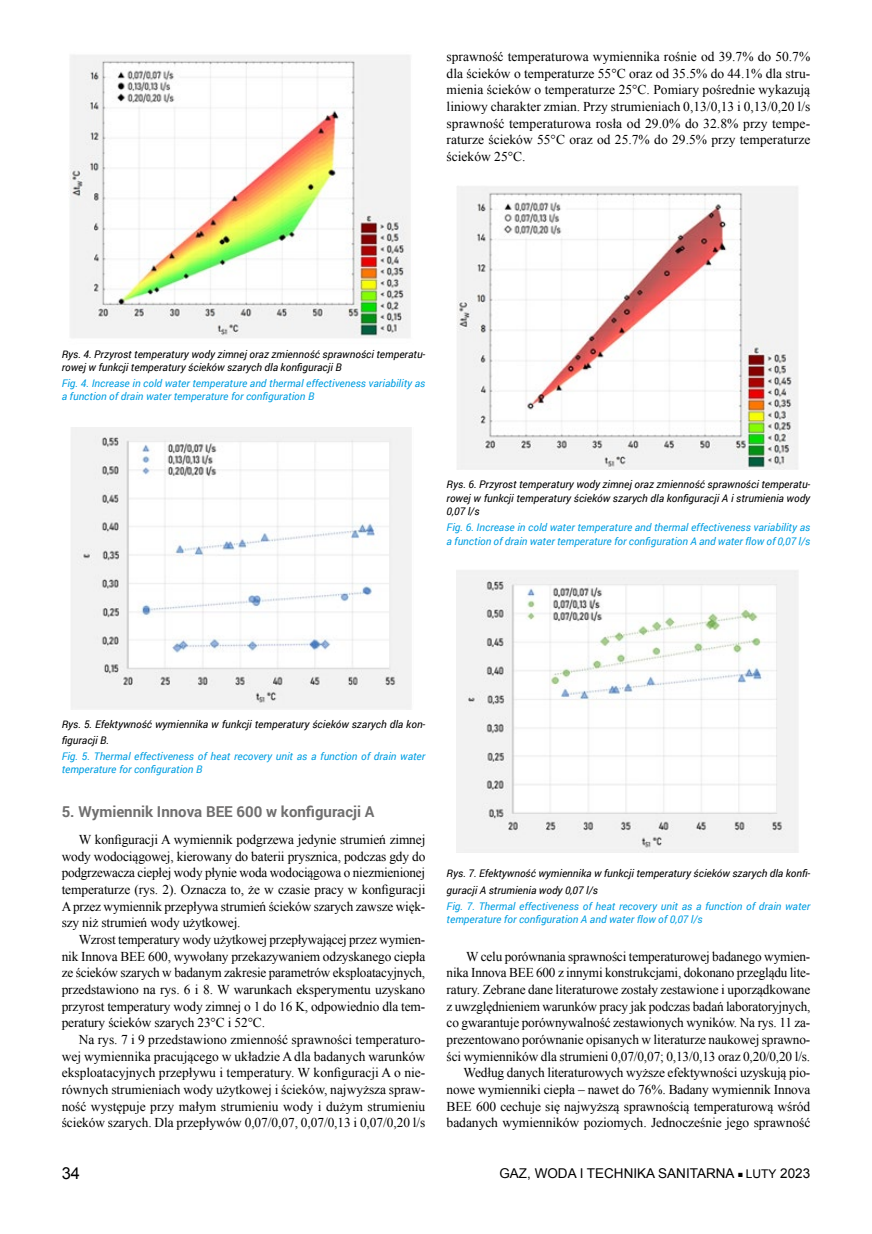
<style>
.page{position:relative;width:872px;height:1234px;background:#fff}
.page>*{position:absolute;margin:0;border:0;box-sizing:border-box;transform-origin:0 0}
.t1{font:16.5px "Arial";color:#000}
.t2{font:700 15px "Roboto";color:#706f6f}
.t3{font:13.5px/16.6px "Times New Roman";letter-spacing:-.01em;color:#000;text-align:justify}
.t4{font:13.5px "Arial";color:#000}
.t5{font:italic 10.5px/13.5px "Roboto";color:#009fe3}
.t6{font:italic 10.5px/13.5px "Roboto";color:#000}
.s1{font-size:9px}
.s2{font-size:12px}
</style>
<div class="page">
<img style="left:69px;top:55px;width:342px;height:283px">
<img style="left:71px;top:427px;width:341px;height:282px">
<img style="left:457px;top:186px;width:341px;height:283px">
<img style="left:457px;top:570px;width:341px;height:282px">
<p class="t3" style="left:446px;top:48px;width:365px">sprawność temperaturowa wymiennika rośnie od 39.7% do 50.7% dla ścieków o temperaturze 55°C oraz od 35.5% do 44.1% dla stru&shy;mienia ścieków o temperaturze 25°C. Pomiary pośrednie wykazują liniowy charakter zmian. Przy strumieniach 0,13/0,13 i 0,13/0,20 l/s sprawność temperaturowa rosła od 29.0% do 32.8% przy tempe&shy;raturze ścieków 55°C oraz od 25.7% do 29.5% przy temperaturze ścieków 25°C.</p>
<p class="t6" style="left:62px;top:347px;width:365px">Rys. 4. Przyrost temperatury wody zimnej oraz zmienność sprawności temperatu&shy;rowej w funkcji temperatury ścieków szarych dla konfiguracji B</p>
<p class="t5" style="left:62px;top:376px;width:365px">Fig. 4. Increase in cold water temperature and thermal effectiveness variability as a function of drain water temperature for configuration B</p>
<p class="t6" style="left:446px;top:477px;width:365px;text-align:justify">Rys. 6. Przyrost temperatury wody zimnej oraz zmienność sprawności temperatu&shy;rowej w funkcji temperatury ścieków szarych dla konfiguracji A i strumienia wody 0,07 l/s</p>
<p class="t5" style="left:446px;top:520px;width:365px">Fig. 6. Increase in cold water temperature and thermal effectiveness variability as a function of drain water temperature for configuration A and water flow of 0,07 l/s</p>
<p class="t6" style="left:62px;top:715px;width:365px;line-height:16.6px">Rys. 5. Efektywność wymiennika w funkcji temperatury ścieków szarych dla kon&shy;figuracji B.</p>
<p class="t5" style="left:62px;top:748px;width:365px">Fig. 5. Thermal effectiveness of heat recovery unit as a function of drain water temperature for configuration B</p>
<p class="t2" style="left:62px;top:800px;width:314px">5. Wymiennik Innova BEE 600 w konfiguracji A</p>
<p class="t3" style="left:62px;top:830px;width:365px;text-indent:17px">W konfiguracji A wymiennik podgrzewa jedynie strumień zimnej wody wodociągowej, kierowany do baterii prysznica, podczas gdy do podgrzewacza ciepłej wody płynie woda wodociągowa o niezmienionej temperaturze (rys. 2). Oznacza to, że w czasie pracy w konfiguracji Aprzez wymiennik przepływa strumień ścieków szarych zawsze więk&shy;szy niż strumień wody użytkowej.</p>
<p class="t3" style="left:62px;top:930px;width:365px;text-indent:17px">Wzrost temperatury wody użytkowej przepływającej przez wymien&shy;nik Innova BEE 600, wywołany przekazywaniem odzyskanego ciepła ze ścieków szarych w badanym zakresie parametrów eksploatacyjnych, przedstawiono na rys. 6 i 8. W warunkach eksperymentu uzyskano przyrost temperatury wody zimnej o 1 do 16 K, odpowiednio dla tem&shy;peratury ścieków szarych 23°C i 52°C.</p>
<p class="t3" style="left:62px;top:1030px;width:365px;text-indent:17px">Na rys. 7 i 9 przedstawiono zmienność sprawności temperaturo&shy;wej wymiennika pracującego w układzie A dla badanych warunków eksploatacyjnych przepływu i temperatury. W konfiguracji A o nie&shy;równych strumieniach wody użytkowej i ścieków, najwyższa spraw&shy;ność występuje przy małym strumieniu wody i dużym strumieniu ścieków szarych. Dla przepływów 0,07/0,07, 0,07/0,13 i 0,07/0,20 l/s</p>
<p class="t6" style="left:446px;top:864px;width:365px;line-height:16.6px">Rys. 7. Efektywność wymiennika w funkcji temperatury ścieków szarych dla konfi&shy;guracji A strumienia wody 0,07 l/s</p>
<p class="t5" style="left:446px;top:898px;width:365px">Fig. 7. Thermal effectiveness of heat recovery unit as a function of drain water temperature for configuration A and water flow of 0,07 l/s</p>
<p class="t3" style="left:446px;top:947px;width:365px;text-align:right">W celu porównania sprawności temperaturowej badanego wymien&shy;nika Innova BEE 600 z innymi konstrukcjami, dokonano przeglądu lite&shy;ratury. Zebrane dane literaturowe zostały zestawione i uporządkowane z uwzględnieniem warunków pracy jak podczas badań laboratoryjnych, co gwarantuje porównywalność zestawionych wyników. Na rys. 11 za&shy;prezentowano porównanie opisanych w literaturze naukowej sprawno&shy;ści wymienników dla strumieni 0,07/0,07; 0,13/0,13 oraz 0,20/0,20 l/s.<br>Według danych literaturowych wyższe efektywności uzyskują pio&shy;nowe wymienniki ciepła – nawet do 76%. Badany wymiennik Innova BEE 600 cechuje się najwyższą sprawnością temperaturową wśród badanych wymienników poziomych. Jednocześnie jego sprawność</p>
<p class="t1" style="left:62px;top:1161px;width:20px">34</p>
<p class="t4" style="left:499px;top:1164px;width:312px">GAZ, WODA I TECHNIKA SANITARNA <span class="s1">■</span> <span class="s2">LUTY</span> 2023</p>
</div>
